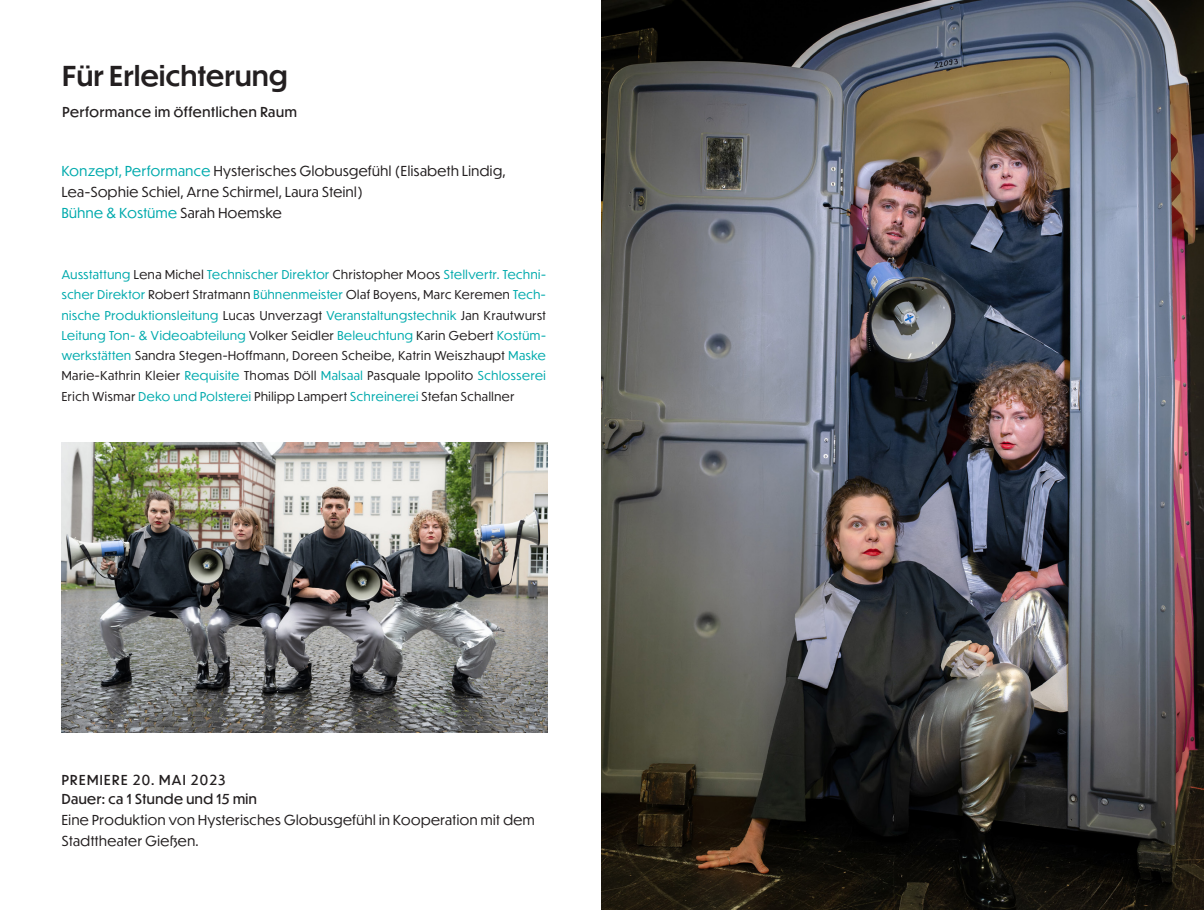
<style>
.page{position:relative;width:1204px;height:910px;background:#fff}
.page>*{position:absolute;margin:0;border:0;box-sizing:border-box;transform-origin:0 0}
.t1{font:500 27px "Dunbar Tall";letter-spacing:.02em;color:#231f20}
.t2{font:13.5px/21px "Dunbar Tall";letter-spacing:.04em;color:#231f20}
.t3{font:13.5px/19.5px "Dunbar Tall";letter-spacing:.05em;color:#231f20}
.t4{font:12px/20.2px "Dunbar Tall";letter-spacing:.05em;color:#231f20;text-align:justify}
.s1{color:#00aaad}
</style>
<div class="page">
<img style="left:602px;top:0;width:601px;height:910px">
<img style="left:62px;top:443px;width:485px;height:289px">
<h1 class="t1" style="left:63px;top:56px;width:226px">Für Erleichterung</h1>
<p class="t3" style="left:63px;top:102px;width:236px">Performance im öffentlichen Raum</p>
<p class="t2" style="left:62px;top:160px;width:445px"><span class="s1">Konzept, Performance</span> Hysterisches Globusgefühl (Elisabeth Lindig,<br>Lea-Sophie Schiel, Arne Schirmel, Laura Steinl)<br><span class="s1">Bühne &amp; Kostüme</span> Sarah Hoemske</p>
<p class="t4" style="left:62px;top:264px;width:485px"><span class="s1">Ausstattung</span> Lena Michel <span class="s1">Technischer Direktor</span> Christopher Moos <span class="s1">Stellvertr. Techni&shy;scher Direktor</span> Robert Stratmann <span class="s1">Bühnenmeister</span> Olaf Boyens, Marc Keremen <span class="s1">Tech&shy;nische Produktionsleitung</span> Lucas Unverzagt <span class="s1">Veranstaltungstechnik</span> Jan Krautwurst <span class="s1">Leitung Ton- &amp; Videoabteilung</span> Volker Seidler <span class="s1">Beleuchtung</span> Karin Gebert <span class="s1">Kostüm&shy;werkstätten</span> Sandra Stegen-Hoffmann, Doreen Scheibe, Katrin Weiszhaupt <span class="s1">Maske </span>Marie-Kathrin Kleier <span class="s1">Requisite</span> Thomas Döll <span class="s1">Malsaal</span> Pasquale Ippolito <span class="s1">Schlosserei </span>Erich Wismar <span class="s1">Deko und Polsterei</span> Philipp Lampert <span class="s1">Schreinerei</span> Stefan Schallner</p>
<p class="t3" style="left:62px;top:769px;width:197px">PREMIERE 20. MAI 2023<br>Dauer: ca 1 Stunde und 15 min</p>
<p class="t2" style="left:62px;top:809px;width:474px">Eine Produktion von Hysterisches Globusgefühl in Kooperation mit dem<br>Stadttheater Gießen.</p>
</div>
